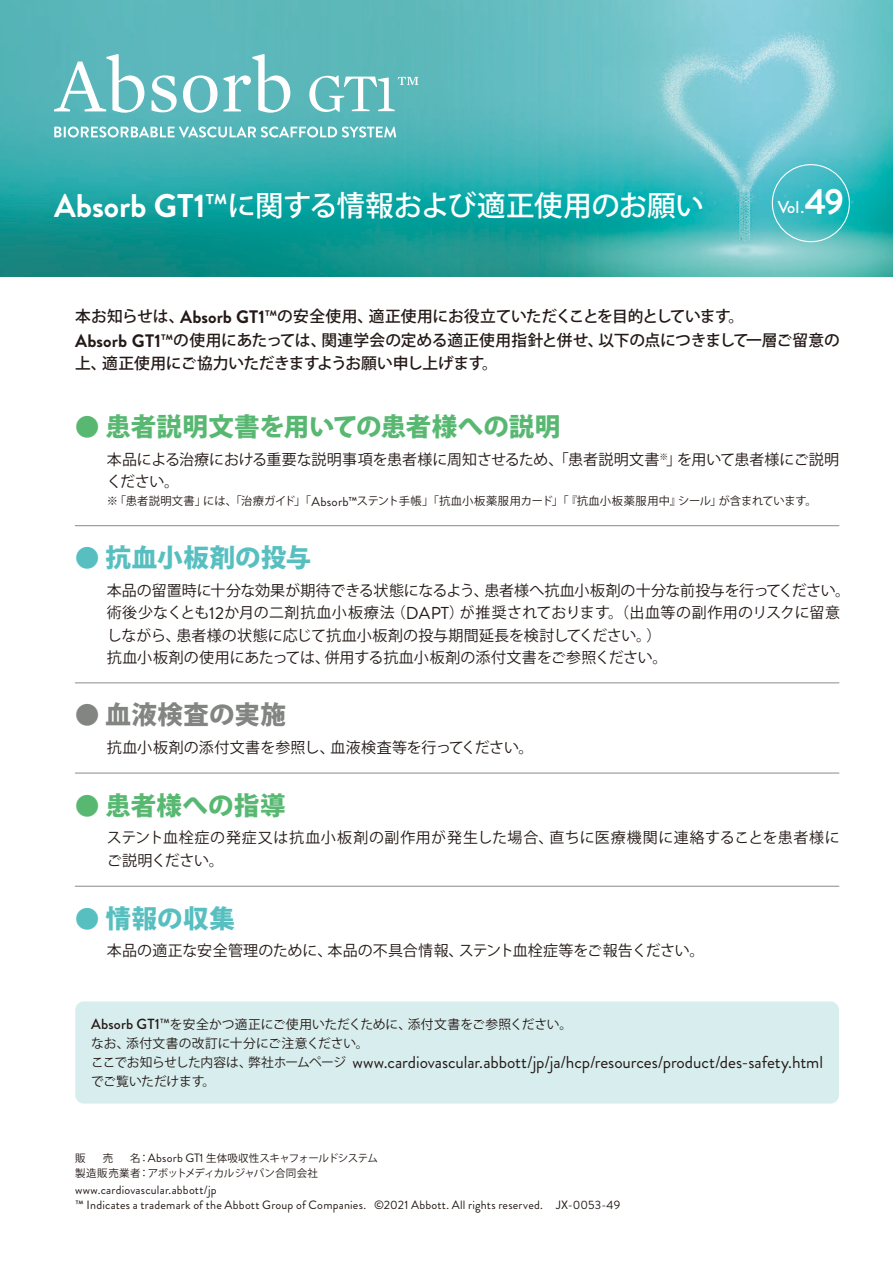
<style>
.page{position:relative;width:893px;height:1263px;background:#fff}
.page>*{position:absolute;margin:0;border:0;box-sizing:border-box;transform-origin:0 0}
.t1{font:500 28.5px "Koz Go Pro";letter-spacing:-.015em;color:#fff}
.t2{font:800 25.5px "Koz Go Pro";letter-spacing:.005em;color:#58b872}
.t3{font:800 25.5px "Koz Go Pro";letter-spacing:.02em;color:#58bfc0}
.t4{font:800 25.5px "Koz Go Pro";letter-spacing:.015em;color:#838582}
.t5{font:17.25px "Brandon Grotesque";letter-spacing:-.005em;color:#231916}
.t6{font:500 17.25px "Brandon Grotesque";color:#fff}
.t7{font:500 15.75px/23.7px "Koz Go Pro";letter-spacing:-.015em;color:#231916}
.t8{font:15px/22.5px "Koz Go Pro";color:#231916}
.t9{font:15px/22.5px "Koz Go Pro";letter-spacing:.03em;color:#231916}
.t10{font:12.75px/19.2px "Koz Go Pro";color:#231916}
.t11{font:12.15px/15.8px "Brandon Grotesque";letter-spacing:.015em;color:#231916}
.t12{font:11.25px "Koz Go Pro";letter-spacing:.005em;color:#231916}
.t13{font:10.5px/15.8px "Koz Go Pro";letter-spacing:-.04em;color:#231916}
.s1{font-family:"Brandon Grotesque";font-weight:700;font-size:32.7px}
.s2{font-family:"Brandon Grotesque";font-size:32.7px}
.s3{font-weight:700;font-size:36.15px}
.s4{font-family:"Brandon Grotesque";font-weight:700;font-size:18.15px}
.s5{font-family:"Brandon Grotesque";font-size:18.15px}
.s6{font-size:24.15px}
.s7{font-family:"Brandon Grotesque";font-size:12.9px}
.s8{font-family:"Brandon Grotesque";font-size:17.25px}
.s9{font-family:"Brandon Grotesque";font-weight:500;font-size:14.7px}
.s10{font-family:"Brandon Grotesque";font-size:14.7px}
.s11{font-family:"Koz Go Pro";font-size:12.75px}
.s12{font-family:"Brandon Grotesque";font-size:12.15px}
</style>
<div class="page">
<img style="left:0;top:0;width:893px;height:276px">
<svg style="left:54px;top:126px;width:342px;height:12px"></svg>
<svg style="left:309px;top:76px;width:110px;height:36px"></svg>
<svg style="left:54px;top:54px;width:90px;height:59px"></svg>
<svg style="left:152px;top:75px;width:25px;height:37px"></svg>
<svg style="left:183px;top:54px;width:107px;height:59px"></svg>
<div style="left:772px;top:164px;width:78px;height:78px;border:1px solid #fff;border-radius:50%"></div>
<div style="left:75px;top:1001px;width:764px;height:102px;background:#d8eded;border-radius:9px"></div>
<hr style="left:75px;top:525px;width:764px;height:1px;background:#878a8e">
<hr style="left:75px;top:886px;width:764px;height:1px;background:#878a8e">
<hr style="left:75px;top:773px;width:764px;height:1px;background:#878a8e">
<hr style="left:75px;top:682px;width:764px;height:1px;background:#878a8e">
<h1 class="t1" style="left:54px;top:187px;width:651px"><span class="s1">Absorb GT1</span><span class="s2">™</span>に関する情報および適正使用のお願い</h1>
<p class="t6" style="left:778px;top:195px;width:68px">Vol.<span class="s3">49</span></p>
<p class="t7" style="left:75px;top:305px;width:766px">本お知らせは、<span class="s4">Absorb GT1</span><span class="s5">™</span>の安全使用、適正使用にお役立ていただくことを目的としています。<br><span class="s4">Absorb GT1</span><span class="s5">™</span>の使用にあたっては、関連学会の定める適正使用指針と併せ、以下の点につきまして一層ご留意の上、適正使用にご協力いただきますようお願い申し上げます。</p>
<h2 class="t2" style="left:75px;top:410px;width:486px"><span class="s6">●</span> 患者説明文書を用いての患者様への説明</h2>
<p class="t8" style="left:107px;top:448px;width:734px">本品による治療における重要な説明事項を患者様に周知させるため、「患者説明文書<sup>※</sup>」を用いて患者様にご説明ください。</p>
<p class="t12" style="left:107px;top:494px;width:711px">※「患者説明文書」には、「治療ガイド」「<span class="s7">Absorb™</span>ステント手帳」「抗血小板薬服用カード」「『抗血小板薬服用中』シール」が含まれています。</p>
<h2 class="t3" style="left:75px;top:541px;width:238px"><span class="s6">●</span> 抗血小板剤の投与</h2>
<p class="t8" style="left:107px;top:579px;width:745px">本品の留置時に十分な効果が期待できる状態になるよう、患者様へ抗血小板剤の十分な前投与を行ってください。術後少なくとも<span class="s8">12</span>か月の二剤抗血小板療法（<span class="s8">DAPT</span>）が推奨されております。（出血等の副作用のリスクに留意しながら、患者様の状態に応じて抗血小板剤の投与期間延長を検討してください。）<br>抗血小板剤の使用にあたっては、併用する抗血小板剤の添付文書をご参照ください。</p>
<h2 class="t4" style="left:75px;top:698px;width:212px"><span class="s6">●</span> 血液検査の実施</h2>
<p class="t8" style="left:107px;top:737px;width:428px">抗血小板剤の添付文書を参照し、血液検査等を行ってください。</p>
<h2 class="t2" style="left:75px;top:789px;width:212px"><span class="s6">●</span> 患者様への指導</h2>
<p class="t9" style="left:107px;top:827px;width:735px">ステント血栓症の発症又は抗血小板剤の副作用が発生した場合、直ちに医療機関に連絡することを患者様にご説明ください。</p>
<h2 class="t3" style="left:75px;top:902px;width:161px"><span class="s6">●</span> 情報の収集</h2>
<p class="t8" style="left:107px;top:940px;width:599px">本品の適正な安全管理のために、本品の不具合情報、ステント血栓症等をご報告ください。</p>
<p class="t10" style="left:91px;top:1015px;width:482px"><span class="s9">Absorb GT1</span><span class="s10">™</span>を安全かつ適正にご使用いただくために、添付文書をご参照ください。なお、添付文書の改訂に十分にご注意ください。</p>
<p class="t5" style="left:91px;top:1050px;width:733px"><span class="s11">ここでお知らせした内容は、弊社ホームページ</span> www.cardiovascular.abbott/jp/ja/hcp/resources/product/des-safety.html</p>
<p class="t10" style="left:91px;top:1072px;width:126px">でご覧いただけます。</p>
<p class="t13" style="left:75px;top:1150px;width:304px">販　 売　 名：<span class="s12">Absorb GT1</span> 生体吸収性スキャフォールドシステム製造販売業者：アボットメディカルジャパン合同会社</p>
<p class="t11" style="left:75px;top:1182px;width:546px">www.cardiovascular.abbott/jp<br>™ Indicates a trademark of the Abbott Group of Companies. ©2021 Abbott. All rights reserved. JX-0053-49</p>
</div>
